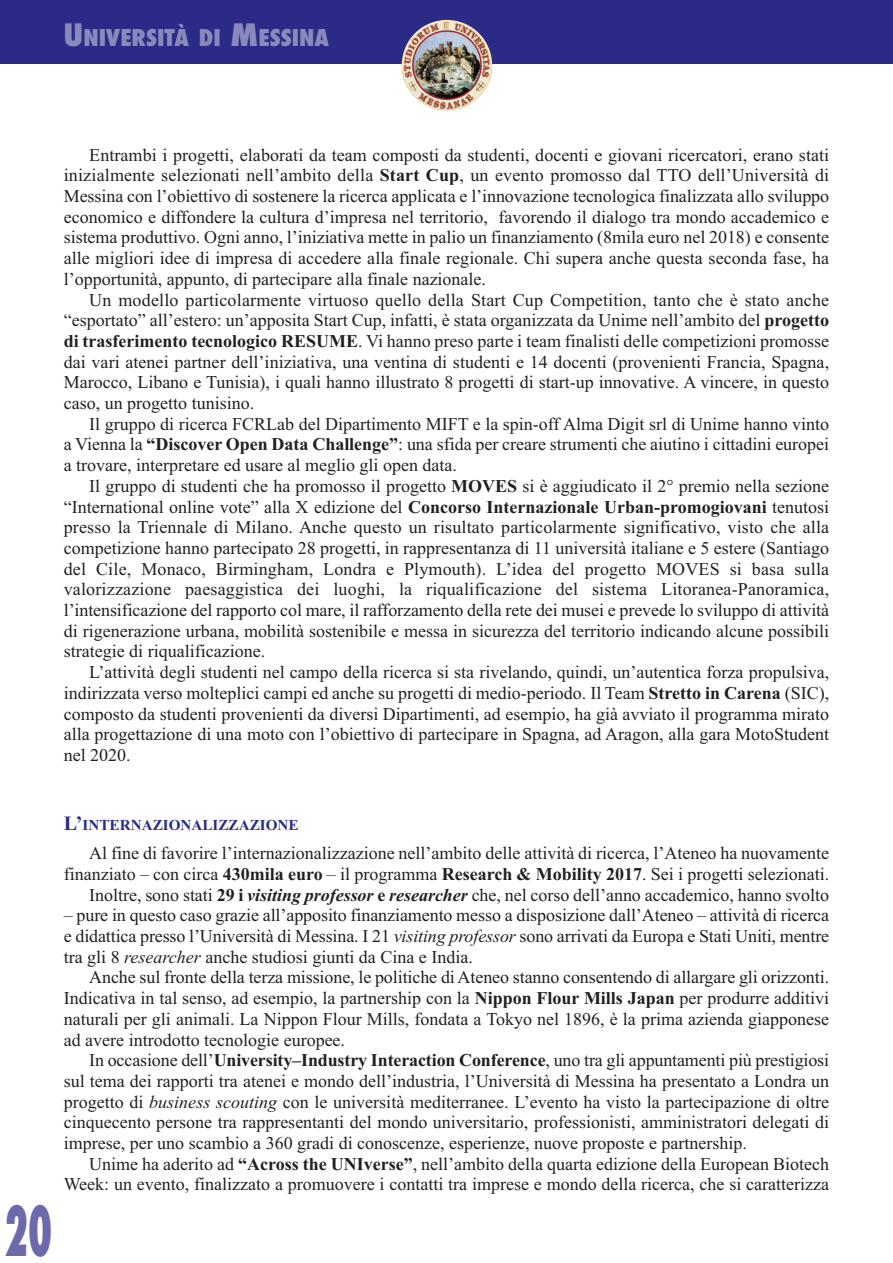
<style>
.page{position:relative;width:893px;height:1263px;background:#fff}
.page>*{position:absolute;margin:0;border:0;box-sizing:border-box;transform-origin:0 0}
.t1{font:800 condensed 66.75px "Futura";color:rgb(43 42 134/.7);scale:.6 1}
.t2{font:800 condensed 22.5px "Futura";color:rgb(255 255 255/.45);scale:1.07 1}
.t3{font:18px/20.7px "Times New Roman";color:#231f20;text-align:justify}
.t4{font:700 15.15px "Times New Roman";color:#2b2a86}
.s1{font-size:30px}
.s2{font-weight:700}
.s3{font-size:20.25px}
.s4{font-weight:700;font-style:italic}
.s5{font-style:italic}
</style>
<div class="page">
<div style="left:0;top:0;width:893px;height:64px;background:#2b2a86"></div>
<img style="left:402px;top:20px;width:90px;height:90px;border-radius:50%">
<p class="t2" style="left:64px;top:25px;width:250px"><span class="s1">U</span>NIVERSITÀ DI <span class="s1">M</span>ESSINA</p>
<p class="t3" style="left:64px;top:144px;width:767px;text-indent:26px">Entrambi i progetti, elaborati da team composti da studenti, docenti e giovani ricercatori, erano stati inizialmente selezionati nell’ambito della <span class="s2">Start Cup</span>, un evento promosso dal TTO dell’Università di Messina con l’obiettivo di sostenere la ricerca applicata e l’innovazione tecnologica finalizzata allo sviluppo economico e diffondere la cultura d’impresa nel territorio, favorendo il dialogo tra mondo accademico e sistema produttivo. Ogni anno, l’iniziativa mette in palio un finanziamento (8mila euro nel 2018) e consente alle migliori idee di impresa di accedere alla finale regionale. Chi supera anche questa seconda fase, ha l’opportunità, appunto, di partecipare alla finale nazionale.</p>
<p class="t3" style="left:64px;top:289px;width:767px;text-indent:26px">Un modello particolarmente virtuoso quello della Start Cup Competition, tanto che è stato anche “esportato” all’estero: un’apposita Start Cup, infatti, è stata organizzata da Unime nell’ambito del <span class="s2">progetto di trasferimento tecnologico RESUME</span>. Vi hanno preso parte i team finalisti delle competizioni promosse dai vari atenei partner dell’iniziativa, una ventina di studenti e 14 docenti (provenienti Francia, Spagna, Marocco, Libano e Tunisia), i quali hanno illustrato 8 progetti di start-up innovative. A vincere, in questo caso, un progetto tunisino.</p>
<p class="t3" style="left:64px;top:413px;width:767px;text-indent:25px">Il gruppo di ricerca FCRLab del Dipartimento MIFT e la spin-off Alma Digit srl di Unime hanno vinto a Vienna la <span class="s2">“Discover Open Data Challenge”</span>: una sfida per creare strumenti che aiutino i cittadini europei a trovare, interpretare ed usare al meglio gli open data.</p>
<p class="t3" style="left:64px;top:475px;width:767px;text-indent:26px">Il gruppo di studenti che ha promosso il progetto <span class="s2">MOVES</span> si è aggiudicato il 2° premio nella sezione “International online vote” alla X edizione del <span class="s2">Concorso Internazionale Urban-promogiovani</span> tenutosi presso la Triennale di Milano. Anche questo un risultato particolarmente significativo, visto che alla competizione hanno partecipato 28 progetti, in rappresentanza di 11 università italiane e 5 estere (Santiago del Cile, Monaco, Birmingham, Londra e Plymouth). L’idea del progetto MOVES si basa sulla valorizzazione paesaggistica dei luoghi, la riqualificazione del sistema Litoranea-Panoramica, l’intensificazione del rapporto col mare, il rafforzamento della rete dei musei e prevede lo sviluppo di attività di rigenerazione urbana, mobilità sostenibile e messa in sicurezza del territorio indicando alcune possibili strategie di riqualificazione.</p>
<p class="t3" style="left:64px;top:662px;width:767px;text-indent:26px">L’attività degli studenti nel campo della ricerca si sta rivelando, quindi, un’autentica forza propulsiva, indirizzata verso molteplici campi ed anche su progetti di medio-periodo. Il Team <span class="s2">Stretto in Carena</span> (SIC), composto da studenti provenienti da diversi Dipartimenti, ad esempio, ha già avviato il programma mirato alla progettazione di una moto con l’obiettivo di partecipare in Spagna, ad Aragon, alla gara MotoStudent nel 2020.</p>
<h1 class="t1" style="left:4px;top:1193px;width:82px">20</h1>
<p class="t4" style="left:64px;top:816px;width:236px"><span class="s3">L’</span>INTERNAZIONALIZZAZIONE</p>
<p class="t3" style="left:64px;top:843px;width:767px;text-align:right">Al fine di favorire l’internazionalizzazione nell’ambito delle attività di ricerca, l’Ateneo ha nuovamente finanziato – con circa <span class="s2">430mila euro</span> – il programma <span class="s2">Research &amp; Mobility 2017</span>. Sei i progetti selezionati.<br>Inoltre, sono stati <span class="s2">29 i</span> <span class="s4">visiting professor</span> <span class="s2">e</span> <span class="s4">researcher</span> che, nel corso dell’anno accademico, hanno svolto</p>
<p class="t3" style="left:64px;top:905px;width:767px">– pure in questo caso grazie all’apposito finanziamento messo a disposizione dall’Ateneo – attività di ricerca e didattica presso l’Università di Messina. I 21 <span class="s5">visiting professor</span> sono arrivati da Europa e Stati Uniti, mentre tra gli 8 <span class="s5">researcher</span> anche studiosi giunti da Cina e India.</p>
<p class="t3" style="left:64px;top:967px;width:767px;text-indent:26px">Anche sul fronte della terza missione, le politiche di Ateneo stanno consentendo di allargare gli orizzonti.<br>Indicativa in tal senso, ad esempio, la partnership con la <span class="s2">Nippon Flour Mills Japan</span> per produrre additivi naturali per gli animali. La Nippon Flour Mills, fondata a Tokyo nel 1896, è la prima azienda giapponese ad avere introdotto tecnologie europee.</p>
<p class="t3" style="left:64px;top:1050px;width:767px;text-indent:26px">In occasione dell’<span class="s2">University–Industry Interaction Conference</span>, uno tra gli appuntamenti più prestigiosi sul tema dei rapporti tra atenei e mondo dell’industria, l’Università di Messina ha presentato a Londra un progetto di <span class="s5">business scouting</span> con le università mediterranee. L’evento ha visto la partecipazione di oltre cinquecento persone tra rappresentanti del mondo universitario, professionisti, amministratori delegati di imprese, per uno scambio a 360 gradi di conoscenze, esperienze, nuove proposte e partnership.</p>
<p class="t3" style="left:64px;top:1153px;width:767px;text-align:right">Unime ha aderito ad <span class="s2">“Across the UNIverse”</span>, nell’ambito della quarta edizione della European Biotech<br>Week: un evento, finalizzato a promuovere i contatti tra imprese e mondo della ricerca, che si caratterizza</p>
</div>
